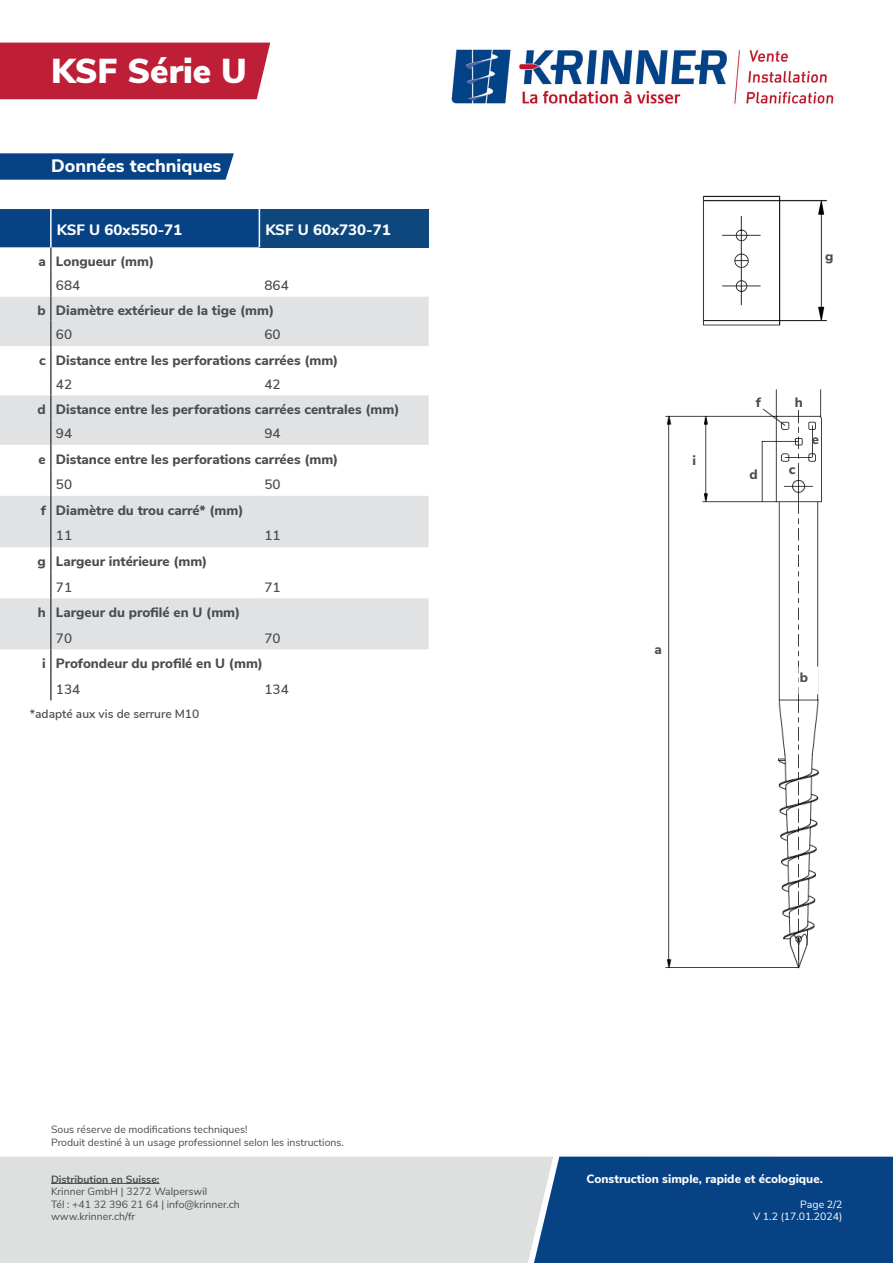
<style>
.page{position:relative;width:893px;height:1263px;background:#fff}
.page>*{position:absolute;margin:0;border:0;box-sizing:border-box;transform-origin:0 0}
.t1{font:900 34.5px "Nunito Sans";color:#fff}
.t2{font:800 18px "Nunito Sans";color:#fff}
.Subline{font:800 15px "Nunito Sans";color:#fff}
.Tabelle_fett{font:800 13.5px "Nunito Sans";color:#4b4c4d}
.Tabelle_normal{font:600 13.5px "Nunito Sans";color:#4b4c4d}
.t3{font:800 12px "Nunito Sans";color:#fff}
.t4{font:600 12px "Nunito Sans";color:#4b4c4d}
.t5{font:10.5px "Nunito Sans";color:#4b4c4d}
.t6{font:10.5px "Nunito Sans";color:#fff}
.t7{font:700 10.5px "Nunito Sans";color:#4b4c4d}
</style>
<div class="page">
<img style="left:702px;top:195px;width:126px;height:131px">
<img style="left:665px;top:389px;width:157px;height:580px">
<svg style="left:0;top:153px;width:234px;height:27px"></svg>
<div style="left:553px;top:1156px;width:340px;height:107px;background:#064284"></div>
<div style="left:0;top:43px;width:270px;height:56px;background:#be1e36"></div>
<div style="left:0;top:1156px;width:553px;height:107px;background:#dde0df"></div>
<hr style="left:51px;top:1183px;width:109px;height:1px;background:#4b4c4d">
<div style="left:0;top:209px;width:259px;height:38px;background:#064284"></div>
<div style="left:259px;top:209px;width:170px;height:38px;background:#0d477e"></div>
<svg style="left:0;top:297px;width:429px;height:352px;fill:#e1e2e4"></svg>
<hr style="left:259px;top:209px;width:1px;height:38px;background:#fff">
<hr style="left:50px;top:247px;width:2px;height:24px;background:#4b4c4d">
<hr style="left:50px;top:271px;width:2px;height:26px;background:#4b4c4d">
<hr style="left:50px;top:321px;width:2px;height:25px;background:#4b4c4d">
<hr style="left:50px;top:370px;width:2px;height:25px;background:#4b4c4d">
<hr style="left:50px;top:419px;width:2px;height:26px;background:#4b4c4d">
<hr style="left:50px;top:470px;width:2px;height:26px;background:#4b4c4d">
<hr style="left:50px;top:522px;width:2px;height:25px;background:#4b4c4d">
<hr style="left:50px;top:573px;width:2px;height:25px;background:#4b4c4d">
<hr style="left:50px;top:624px;width:2px;height:25px;background:#4b4c4d">
<hr style="left:50px;top:675px;width:2px;height:25px;background:#4b4c4d">
<hr style="left:50px;top:496px;width:2px;height:26px;background:#4b4c4d">
<hr style="left:50px;top:547px;width:2px;height:26px;background:#4b4c4d">
<hr style="left:50px;top:598px;width:2px;height:26px;background:#4b4c4d">
<hr style="left:50px;top:209px;width:2px;height:38px;background:#fff">
<hr style="left:50px;top:297px;width:2px;height:24px;background:#4b4c4d">
<hr style="left:50px;top:346px;width:2px;height:24px;background:#4b4c4d">
<hr style="left:50px;top:395px;width:2px;height:24px;background:#4b4c4d">
<hr style="left:50px;top:445px;width:2px;height:25px;background:#4b4c4d">
<hr style="left:50px;top:649px;width:2px;height:26px;background:#4b4c4d">
<img style="left:451px;top:49px;width:383px;height:55px">
<p class="t1" style="left:51px;top:46px;width:197px">KSF Série U</p>
<p class="t2" style="left:51px;top:152px;width:172px">Données techniques</p>
<p class="Subline" style="left:57px;top:219px;width:127px">KSF U 60x550-71</p>
<p class="Subline" style="left:265px;top:219px;width:127px">KSF U 60x730-71</p>
<p class="Tabelle_fett" style="left:38px;top:251px;width:9px">a</p>
<p class="Tabelle_fett" style="left:56px;top:251px;width:100px">Longueur (mm)</p>
<p class="Tabelle_normal" style="left:56px;top:275px;width:26px">684</p>
<p class="Tabelle_normal" style="left:264px;top:275px;width:26px">864</p>
<p class="Tabelle_fett" style="left:37px;top:301px;width:10px">b</p>
<p class="Tabelle_fett" style="left:56px;top:301px;width:220px">Diamètre extérieur de la tige (mm)</p>
<p class="Tabelle_normal" style="left:56px;top:325px;width:18px">60</p>
<p class="Tabelle_normal" style="left:264px;top:325px;width:18px">60</p>
<p class="Tabelle_fett" style="left:39px;top:350px;width:8px">c</p>
<p class="Tabelle_fett" style="left:56px;top:350px;width:284px">Distance entre les perforations carrées (mm)</p>
<p class="Tabelle_normal" style="left:56px;top:374px;width:18px">42</p>
<p class="Tabelle_normal" style="left:264px;top:374px;width:18px">42</p>
<p class="Tabelle_fett" style="left:37px;top:400px;width:10px">d</p>
<p class="Tabelle_fett" style="left:56px;top:400px;width:345px">Distance entre les perforations carrées centrales (mm)</p>
<p class="Tabelle_normal" style="left:56px;top:423px;width:18px">94</p>
<p class="Tabelle_normal" style="left:264px;top:423px;width:18px">94</p>
<p class="Tabelle_fett" style="left:39px;top:449px;width:9px">e</p>
<p class="Tabelle_fett" style="left:56px;top:449px;width:284px">Distance entre les perforations carrées (mm)</p>
<p class="Tabelle_normal" style="left:56px;top:474px;width:18px">50</p>
<p class="Tabelle_normal" style="left:264px;top:474px;width:18px">50</p>
<p class="Tabelle_fett" style="left:41px;top:500px;width:7px">f</p>
<p class="Tabelle_fett" style="left:56px;top:500px;width:189px">Diamètre du trou carré* (mm)</p>
<p class="Tabelle_normal" style="left:56px;top:526px;width:18px">11</p>
<p class="Tabelle_normal" style="left:264px;top:526px;width:18px">11</p>
<p class="Tabelle_fett" style="left:37px;top:551px;width:10px">g</p>
<p class="Tabelle_fett" style="left:56px;top:551px;width:153px">Largeur intérieure (mm)</p>
<p class="Tabelle_normal" style="left:56px;top:577px;width:18px">71</p>
<p class="Tabelle_normal" style="left:264px;top:577px;width:18px">71</p>
<p class="Tabelle_fett" style="left:38px;top:602px;width:10px">h</p>
<p class="Tabelle_fett" style="left:56px;top:602px;width:186px">Largeur du profilé en U (mm)</p>
<p class="Tabelle_normal" style="left:56px;top:628px;width:18px">70</p>
<p class="Tabelle_normal" style="left:264px;top:628px;width:18px">70</p>
<p class="Tabelle_fett" style="left:42px;top:653px;width:5px">i</p>
<p class="Tabelle_fett" style="left:56px;top:653px;width:209px">Profondeur du profilé en U (mm)</p>
<p class="Tabelle_normal" style="left:56px;top:679px;width:26px">134</p>
<p class="Tabelle_normal" style="left:264px;top:679px;width:26px">134</p>
<p class="t4" style="left:30px;top:705px;width:171px">*adapté aux vis de serrure M10</p>
<p class="t5" style="left:51px;top:1122px;width:198px">Sous réserve de modifications techniques!</p>
<p class="t5" style="left:51px;top:1134px;width:294px">Produit destiné à un usage professionnel selon les instructions.</p>
<p class="t7" style="left:51px;top:1171px;width:110px">Distribution en Suisse:</p>
<p class="t5" style="left:51px;top:1184px;width:158px">Krinner GmbH | 3272 Walperswil</p>
<p class="t5" style="left:51px;top:1196px;width:190px">Tél : +41 32 396 21 64 | info@krinner.ch</p>
<p class="t5" style="left:51px;top:1209px;width:86px">www.krinner.ch/fr</p>
<p class="Tabelle_fett" style="left:692px;top:451px;width:5px">i</p>
<p class="Tabelle_fett" style="left:825px;top:247px;width:10px">g</p>
<p class="Tabelle_fett" style="left:756px;top:392px;width:7px">f</p>
<p class="Tabelle_fett" style="left:749px;top:464px;width:10px">d</p>
<p class="Tabelle_fett" style="left:795px;top:392px;width:10px">h</p>
<p class="Tabelle_fett" style="left:789px;top:459px;width:8px">c</p>
<p class="Tabelle_fett" style="left:812px;top:430px;width:9px">e</p>
<p class="Tabelle_fett" style="left:655px;top:639px;width:9px">a</p>
<p class="Tabelle_fett" style="left:800px;top:667px;width:10px">b</p>
<p class="t3" style="left:586px;top:1170px;width:238px">Construction simple, rapide et écologique.</p>
<p class="t6" style="left:800px;top:1197px;width:44px">Page 2/2</p>
<p class="t6" style="left:753px;top:1209px;width:91px">V 1.2 (17.01.2024)</p>
</div>
